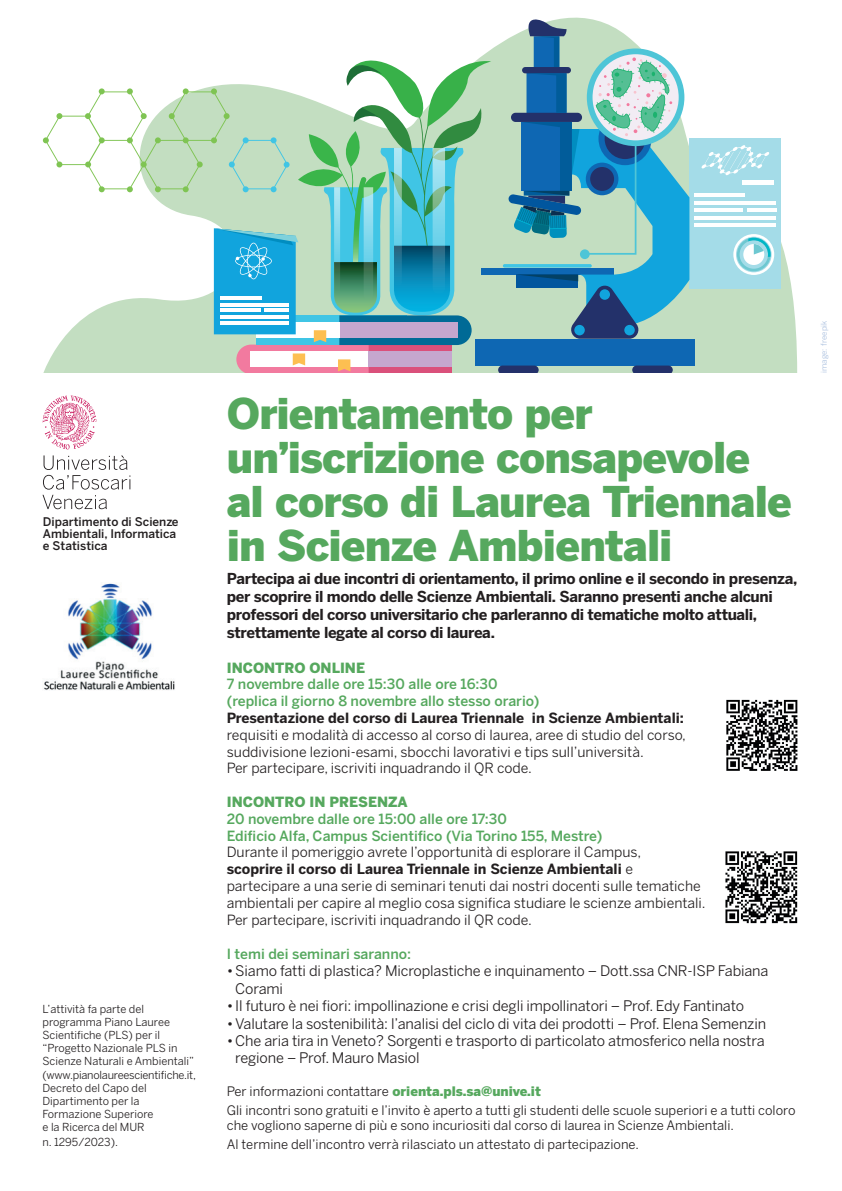
<style>
.page{position:relative;width:842px;height:1191px;background:#fff}
.page>*{position:absolute;margin:0;border:0;box-sizing:border-box;transform-origin:0 0}
.t1{font:900 42px/44px "Benton Sans";letter-spacing:-.02em;color:#56a85e}
.t2{font:700 15px/18px "Benton Sans";letter-spacing:-.025em;color:#231f20}
.t3{font:14.5px/17.4px "Benton Sans";letter-spacing:-.01em;color:#231f20}
.t4{font:14px/16.8px "Benton Sans";color:#231f20}
.t5{font:500 14px/16.8px "Benton Sans";color:#56a85e}
.t6{font:700 14px "Benton Sans";color:#231f20}
.t7{font:900 14px "Benton Sans";color:#56a85e}
.t8{font:13px/18.4px "Benton Sans";color:#231f20}
.t9{font:500 11.9px/11.9px "Benton Sans";color:#231f20}
.t10{font:11px/13.2px "Benton Sans";color:#231f20}
.t11{font:8px "Benton Sans";letter-spacing:-.01em;color:#aac0df}
.s1{font-weight:700}
.s2{font-weight:900;color:#56a85e}
</style>
<div class="page">
<svg style="left:491px;top:39px;width:306px;height:334px;fill:#c3dec1"></svg>
<div style="left:690px;top:138px;width:91px;height:151px;background:#a4dce8"></div>
<svg style="left:701px;top:145px;width:68px;height:30px"></svg>
<div style="left:742px;top:180px;width:31px;height:5px;background:#fff"></div>
<hr style="left:694px;top:193px;width:51px;height:3px;background:#fff">
<hr style="left:694px;top:201px;width:82px;height:3px;background:#fff">
<hr style="left:694px;top:216px;width:82px;height:3px;background:#fff">
<hr style="left:694px;top:223px;width:82px;height:4px;background:#fff">
<hr style="left:694px;top:208px;width:49px;height:3px;background:#fff">
<hr style="left:747px;top:208px;width:29px;height:3px;background:#fff">
<svg style="left:733px;top:234px;width:41px;height:41px"></svg>
<div style="left:481px;top:267px;width:132px;height:7px;background:#0e67b3"></div>
<hr style="left:503px;top:264px;width:89px;height:3px;background:#40c5e5;border-radius:2px">
<div style="left:475px;top:339px;width:220px;height:26px;background:#0e67b3"></div>
<svg style="left:498px;top:365px;width:41px;height:8px"></svg>
<svg style="left:632px;top:365px;width:41px;height:8px"></svg>
<svg style="left:508px;top:17px;width:181px;height:322px;background:#75b1c0"></svg>
<svg style="left:43px;top:50px;width:448px;height:323px"></svg>
<hr style="left:220px;top:296px;width:42px;height:3px;background:#fff">
<hr style="left:220px;top:303px;width:69px;height:3px;background:#fff">
<hr style="left:220px;top:315px;width:69px;height:3px;background:#fff">
<hr style="left:220px;top:322px;width:69px;height:3px;background:#fff">
<hr style="left:220px;top:309px;width:41px;height:3px;background:#fff">
<hr style="left:264px;top:309px;width:24px;height:3px;background:#fff">
<img style="left:725px;top:851px;width:73px;height:73px">
<img style="left:726px;top:699px;width:72px;height:72px">
<img style="left:44px;top:583px;width:131px;height:107px">
<svg style="left:43px;top:455px;width:87px;height:34px"></svg>
<svg style="left:43px;top:495px;width:64px;height:14px"></svg>
<svg style="left:43px;top:395px;width:53px;height:54px"></svg>
<p class="t9" style="left:43px;top:516px;width:137px">Dipartimento di Scienze<br>Ambientali, Informatica e Statistica</p>
<p class="t10" style="left:43px;top:1001px;width:155px">L’attività fa parte del programma Piano Lauree<br>Scientifiche (PLS) per il “Progetto Nazionale PLS in<br>Scienze Naturali e Ambientali” (www.pianolaureescientifiche.it,<br>Decreto del Capo del<br>Dipartimento per la<br>Formazione Superiore<br>e la Ricerca del MUR</p>
<p class="t10" style="left:43px;top:1135px;width:77px">n. 1295/2023).</p>
<h1 class="t1" style="left:227px;top:391px;width:566px">Orientamento per un’iscrizione consapevole al corso di Laurea Triennale in Scienze Ambientali</h1>
<p class="t2" style="left:227px;top:569px;width:572px">Partecipa ai due incontri di orientamento, il primo online e il secondo in presenza, per scoprire il mondo delle Scienze Ambientali. Saranno presenti anche alcuni professori del corso universitario che parleranno di tematiche molto attuali, strettamente legate al corso di laurea.</p>
<p class="t7" style="left:227px;top:659px;width:140px">INCONTRO ONLINE</p>
<p class="t5" style="left:227px;top:675px;width:314px">7 novembre dalle ore 15:30 alle ore 16:30 (replica il giorno 8 novembre allo stesso orario)</p>
<p class="t6" style="left:227px;top:709px;width:459px">Presentazione del corso di Laurea Triennale in Scienze Ambientali:</p>
<p class="t4" style="left:227px;top:726px;width:461px">requisiti e modalità di accesso al corso di laurea, aree di studio del corso, suddivisione lezioni-esami, sbocchi lavorativi e tips sull’università.<br>Per partecipare, iscriviti inquadrando il QR code.</p>
<p class="t7" style="left:227px;top:793px;width:183px">INCONTRO IN PRESENZA</p>
<p class="t5" style="left:227px;top:810px;width:377px">20 novembre dalle ore 15:00 alle ore 17:30<br>Edificio Alfa, Campus Scientifico (Via Torino 155, Mestre)</p>
<p class="t4" style="left:227px;top:844px;width:480px">Durante il pomeriggio avrete l’opportunità di esplorare il Campus,<br><span class="s1">scoprire il corso di Laurea Triennale in Scienze Ambientali</span> e partecipare a una serie di seminari tenuti dai nostri docenti sulle tematiche ambientali per capire al meglio cosa significa studiare le scienze ambientali.<br>Per partecipare, iscriviti inquadrando il QR code.</p>
<p class="t5" style="left:227px;top:945px;width:186px">I temi dei seminari saranno:</p>
<p class="t3" style="left:235px;top:962px;width:535px;text-indent:-8px">•Siamo fatti di plastica? Microplastiche e inquinamento – Dott.ssa CNR-ISP Fabiana<br>Corami</p>
<p class="t3" style="left:227px;top:997px;width:519px">• Il futuro è nei fiori: impollinazione e crisi degli impollinatori – Prof. Edy Fantinato</p>
<p class="t3" style="left:227px;top:1014px;width:541px">•Valutare la sostenibilità: l’analisi del ciclo di vita dei prodotti – Prof. Elena Semenzin</p>
<p class="t3" style="left:235px;top:1031px;width:531px;text-indent:-8px">•Che aria tira in Veneto? Sorgenti e trasporto di particolato atmosferico nella nostra regione – Prof. Mauro Masiol</p>
<p class="t8" style="left:227px;top:1082px;width:570px">Per informazioni contattare <span class="s2">orienta.pls.sa@unive.it<br></span>Gli incontri sono gratuiti e l’invito è aperto a tutti gli studenti delle scuole superiori e a tutti coloro</p>
<p class="t8" style="left:227px;top:1116px;width:509px">che vogliono saperne di più e sono incuriositi dal corso di laurea in Scienze Ambientali.<br>Al termine dell’incontro verrà rilasciato un attestato di partecipazione.</p>
<p class="t11" style="left:819px;top:373px;width:54px;rotate:-90deg">image: freepik</p>
</div>
